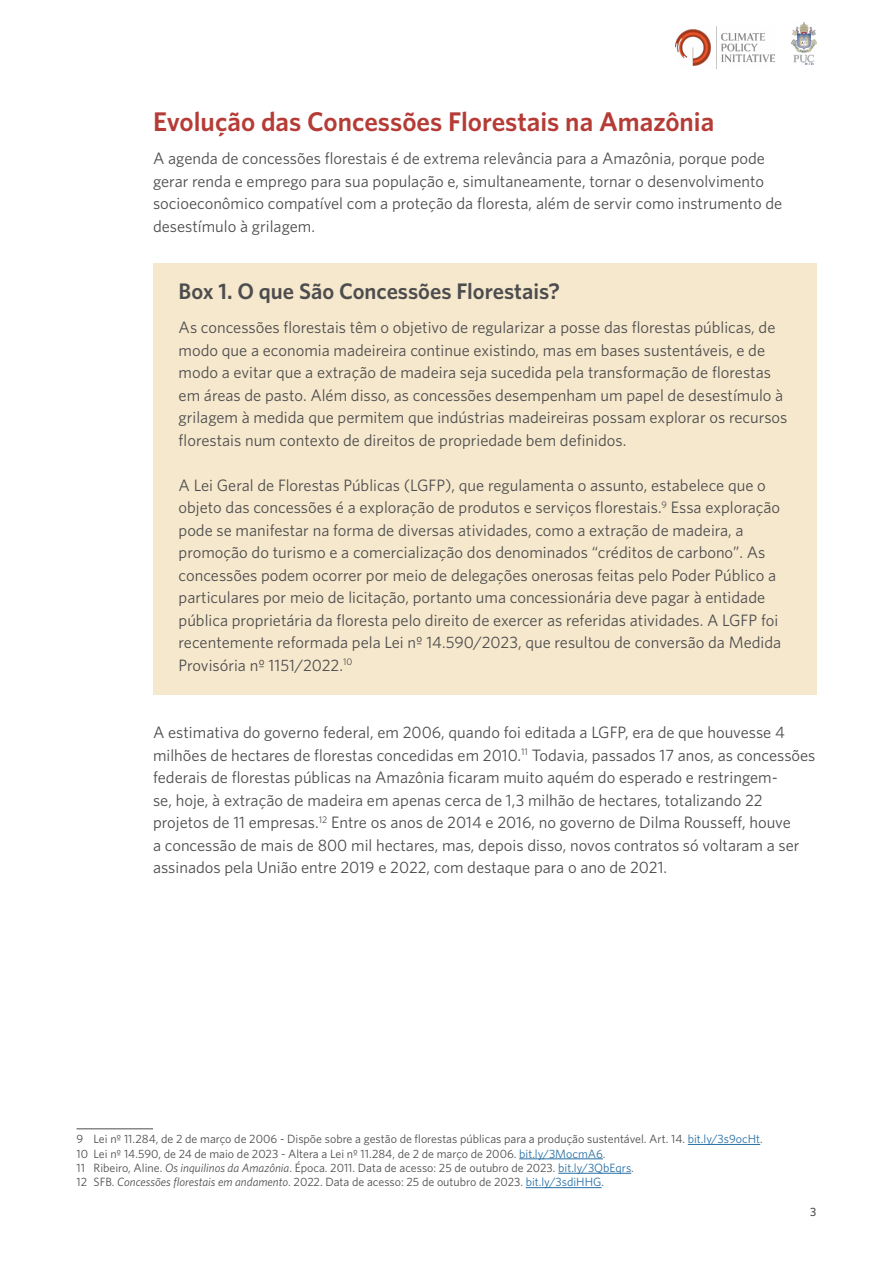
<style>
.page{position:relative;width:893px;height:1263px;background:#fff}
.page>*{position:absolute;margin:0;border:0;box-sizing:border-box;transform-origin:0 0}
.t1{font:600 27px "Whitney";color:#b53c36}
.t2{font:600 22.5px "Whitney";color:#4d4d4f}
.t3{font:16.5px/22.5px "Whitney";color:#4d4d4f}
.t4{font:12px/14.4px "Whitney";color:#4d4d4f}
.t5{font:500 12px "Whitney";color:#4d4d4f}
.s1{color:#266fa5}
.s2{font-style:italic}
</style>
<div class="page">
<img style="left:792px;top:22px;width:24px;height:43px">
<img style="left:675px;top:27px;width:99px;height:41px">
<div style="left:153px;top:264px;width:663px;height:61px;background:#f6e8cc"></div>
<div style="left:153px;top:320px;width:663px;height:150px;background:#f6e8cc"></div>
<div style="left:153px;top:455px;width:663px;height:38px;background:#f6e8cc"></div>
<div style="left:153px;top:477px;width:663px;height:218px;background:#f6e8cc"></div>
<hr style="left:77px;top:1128px;width:76px;height:1px;background:#4d4d4f">
<hr style="left:688px;top:1144px;width:72px;height:1px;background:#266fa5">
<hr style="left:519px;top:1158px;width:84px;height:1px;background:#266fa5">
<hr style="left:558px;top:1173px;width:73px;height:1px;background:#266fa5">
<hr style="left:526px;top:1187px;width:75px;height:1px;background:#266fa5">
<h1 class="t1" style="left:153px;top:103px;width:563px">Evolução das Concessões Florestais na Amazônia</h1>
<p class="t3" style="left:153px;top:147px;width:631px">A agenda de concessões florestais é de extrema relevância para a Amazônia, porque pode gerar renda e emprego para sua população e, simultaneamente, tornar o desenvolvimento socioeconômico compatível com a proteção da floresta, além de servir como instrumento de desestímulo à grilagem.</p>
<h2 class="t2" style="left:179px;top:276px;width:383px">Box 1. O que São Concessões Florestais?</h2>
<p class="t3" style="left:179px;top:316px;width:610px">As concessões florestais têm o objetivo de regularizar a posse das florestas públicas, de modo que a economia madeireira continue existindo, mas em bases sustentáveis, e de modo a evitar que a extração de madeira seja sucedida pela transformação de florestas em áreas de pasto. Além disso, as concessões desempenham um papel de desestímulo à grilagem à medida que permitem que indústrias madeireiras possam explorar os recursos florestais num contexto de direitos de propriedade bem definidos.</p>
<p class="t3" style="left:179px;top:473px;width:604px">A Lei Geral de Florestas Públicas (LGFP), que regulamenta o assunto, estabelece que o objeto das concessões é a exploração de produtos e serviços florestais.<sup>9</sup> Essa exploração pode se manifestar na forma de diversas atividades, como a extração de madeira, a promoção do turismo e a comercialização dos denominados “créditos de carbono”. As concessões podem ocorrer por meio de delegações onerosas feitas pelo Poder Público a particulares por meio de licitação, portanto uma concessionária deve pagar à entidade pública proprietária da floresta pelo direito de exercer as referidas atividades. A LGFP foi recentemente reformada pela Lei nº 14.590/2023, que resultou de conversão da Medida Provisória nº 1151/2022.<sup>10</sup></p>
<p class="t3" style="left:153px;top:721px;width:664px">A estimativa do governo federal, em 2006, quando foi editada a LGFP, era de que houvesse 4 milhões de hectares de florestas concedidas em 2010.<sup>11</sup> Todavia, passados 17 anos, as concessões federais de florestas públicas na Amazônia ficaram muito aquém do esperado e restringem-<br>se, hoje, à extração de madeira em apenas cerca de 1,3 milhão de hectares, totalizando 22 projetos de 11 empresas.<sup>12</sup> Entre os anos de 2014 e 2016, no governo de Dilma Rousseff, houve<br>a concessão de mais de 800 mil hectares, mas, depois disso, novos contratos só voltaram a ser assinados pela União entre 2019 e 2022, com destaque para o ano de 2021.</p>
<p class="t4" style="left:77px;top:1131px;width:688px">9 Lei nº 11.284, de 2 de março de 2006 - Dispõe sobre a gestão de florestas públicas para a produção sustentável. Art. 14. <span class="s1">bit.ly/3s9ocHt</span>.<br>10 Lei nº 14.590, de 24 de maio de 2023 - Altera a Lei nº 11.284, de 2 de março de 2006. <span class="s1">bit.ly/3MocmA6</span>.<br>11 Ribeiro, Aline. <span class="s2">Os inquilinos da Amazônia</span>. Época. 2011. Data de acesso: 25 de outubro de 2023. <span class="s1">bit.ly/3QbEqrs</span>.<br>12 SFB. <span class="s2">Concessões florestais em andamento</span>. 2022. Data de acesso: 25 de outubro de 2023. <span class="s1">bit.ly/3sdiHHG</span>.</p>
<p class="t5" style="left:810px;top:1204px;width:8px">3</p>
</div>
